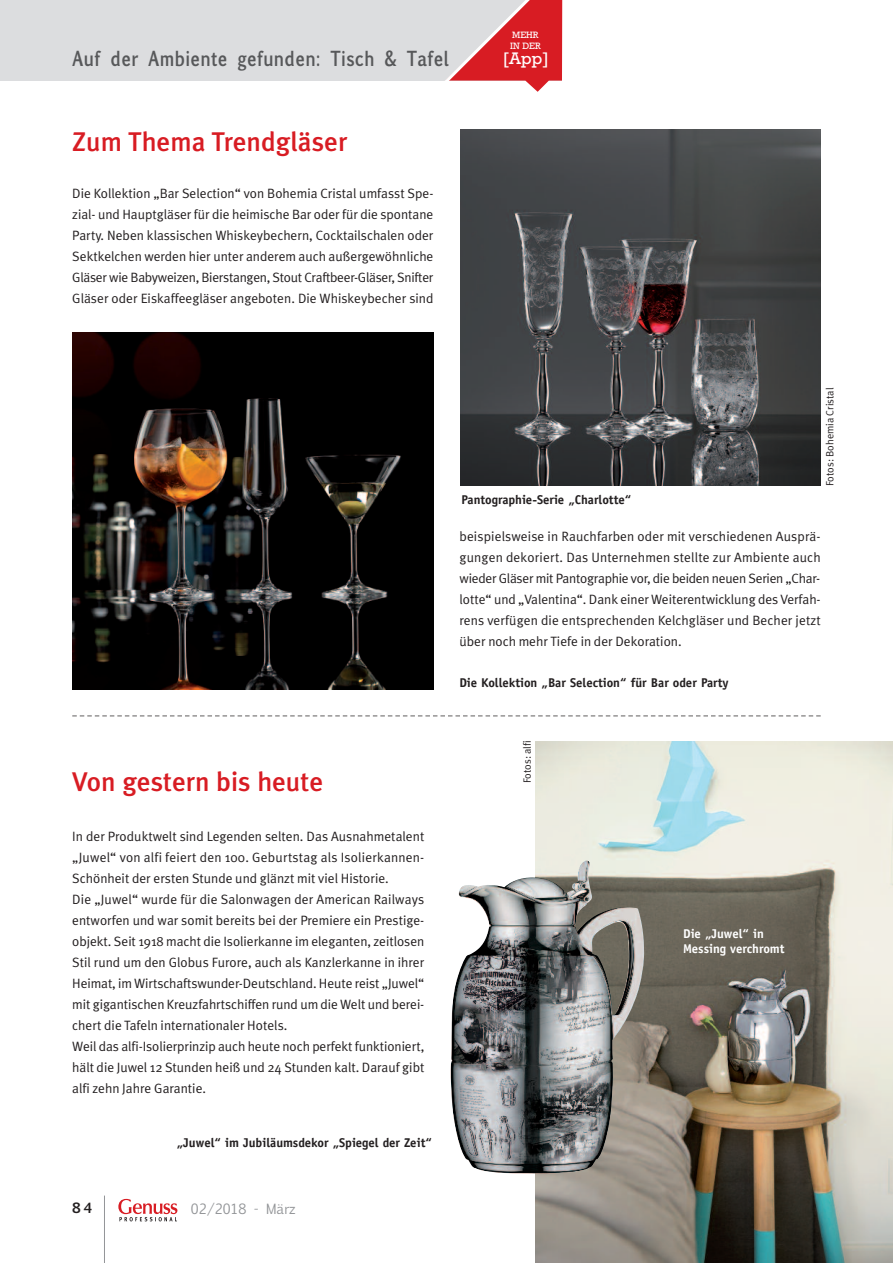
<style>
.page{position:relative;width:893px;height:1263px;background:#fff}
.page>*{position:absolute;margin:0;border:0;box-sizing:border-box;transform-origin:0 0}
.t1{font:500 27px "Meta Plus";color:#d81c23}
.t2{font:700 19.95px "Euphemia UCAS";letter-spacing:.02em;color:#57585a;scale:.81 1}
.t3{font:16.95px "Rockwell";color:#fff}
.t4{font:13.5px/21px "Meta Plus Normal";color:#231f20;text-align:justify}
.t5{font:13.5px "Euphemia UCAS";color:#939598}
.t6{font:700 13.5px "Euphemia UCAS";color:#231f20}
.t7{font:700 12.75px "Officina Sans";color:#231f20}
.t8{font:700 12.75px/15.3px "Officina Sans";color:#fff}
.t9{font:10.5px "Meta Plus Normal";color:#231f20}
.t10{font:9.3px/11.2px "Rockwell";color:#fff}
</style>
<div class="page">
<div style="left:0;top:0;width:561px;height:81px;background:#dcdddf"></div>
<hr style="left:104px;top:1195px;width:1px;height:68px;background:#939598">
<svg style="left:118px;top:1199px;width:59px;height:22px"></svg>
<svg style="left:445px;top:0;width:117px;height:92px"></svg>
<img style="left:535px;top:741px;width:358px;height:522px">
<img style="left:451px;top:860px;width:193px;height:314px">
<img style="left:461px;top:129px;width:360px;height:357px">
<img style="left:72px;top:333px;width:362px;height:356px">
<svg style="left:72px;top:715px;width:749px;height:2px"></svg>
<h2 class="t2" style="left:72px;top:47px;width:466px">Auf der Ambiente gefunden: Tisch &amp; Tafel</h2>
<h1 class="t1" style="left:72px;top:125px;width:277px">Zum Thema Trendgläser</h1>
<p class="t4" style="left:72px;top:183px;width:363px">Die Kollektion „Bar Selection“ von Bohemia Cristal umfasst Spe&shy;zial- und Hauptgläser für die heimische Bar oder für die spontane Party. Neben klassischen Whiskeybechern, Cocktailschalen oder Sektkelchen werden hier unter anderem auch außergewöhnliche Gläser wie Babyweizen, Bierstangen, Stout Craftbeer-Gläser, Snifter Gläser oder Eiskaffeegläser angeboten. Die Whiskeybecher sind</p>
<p class="t10" style="left:510px;top:30px;width:32px">MEHR<br>IN DER</p>
<p class="t3" style="left:503px;top:53px;width:47px">[App]</p>
<h1 class="t1" style="left:72px;top:766px;width:252px">Von gestern bis heute</h1>
<p class="t4" style="left:72px;top:825px;width:354px;text-align:left">In der Produktwelt sind Legenden selten. Das Ausnahmetalent „Juwel“ von alfi feiert den 100. Geburtstag als Isolierkannen-Schönheit der ersten Stunde und glänzt mit viel Historie.<br>Die „Juwel“ wurde für die Salonwagen der American Railways entworfen und war somit bereits bei der Premiere ein Prestige&shy;objekt. Seit 1918 macht die Isolierkanne im eleganten, zeitlosen Stil rund um den Globus Furore, auch als Kanzlerkanne in ihrer Heimat, im Wirtschaftswunder-Deutschland. Heute reist „Juwel“ mit gigantischen Kreuzfahrtschiffen rund um die Welt und berei&shy;chert die Tafeln internationaler Hotels.<br>Weil das alfi-Isolierprinzip auch heute noch perfekt funktioniert, hält die Juwel 12 Stunden heiß und 24 Stunden kalt. Darauf gibt alfi zehn Jahre Garantie.</p>
<p class="t7" style="left:177px;top:1138px;width:256px">„Juwel“ im Jubiläumsdekor „Spiegel der Zeit“</p>
<p class="t6" style="left:72px;top:1201px;width:21px">84</p>
<p class="t5" style="left:191px;top:1201px;width:106px">02/2018 - März</p>
<p class="t7" style="left:461px;top:495px;width:171px">Pantographie-Serie „Charlotte“</p>
<p class="t9" style="left:824px;top:486px;width:100px;rotate:-90deg">Fotos: Bohemia Cristal</p>
<p class="t4" style="left:459px;top:526px;width:363px">beispielsweise in Rauchfarben oder mit verschiedenen Ausprä&shy;gungen dekoriert. Das Unternehmen stellte zur Ambiente auch wieder Gläser mit Pantographie vor, die beiden neuen Serien „Char&shy;lotte“ und „Valentina“. Dank einer Weiterentwicklung des Verfah&shy;rens verfügen die entsprechenden Kelchgläser und Becher jetzt über noch mehr Tiefe in der Dekoration.</p>
<p class="t7" style="left:459px;top:677px;width:271px">Die Kollektion „Bar Selection“ für Bar oder Party</p>
<p class="t9" style="left:521px;top:783px;width:44px;rotate:-90deg">Fotos: alfi</p>
<p class="t8" style="left:683px;top:927px;width:103px">Die „Juwel“ in<br>Messing verchromt</p>
</div>
